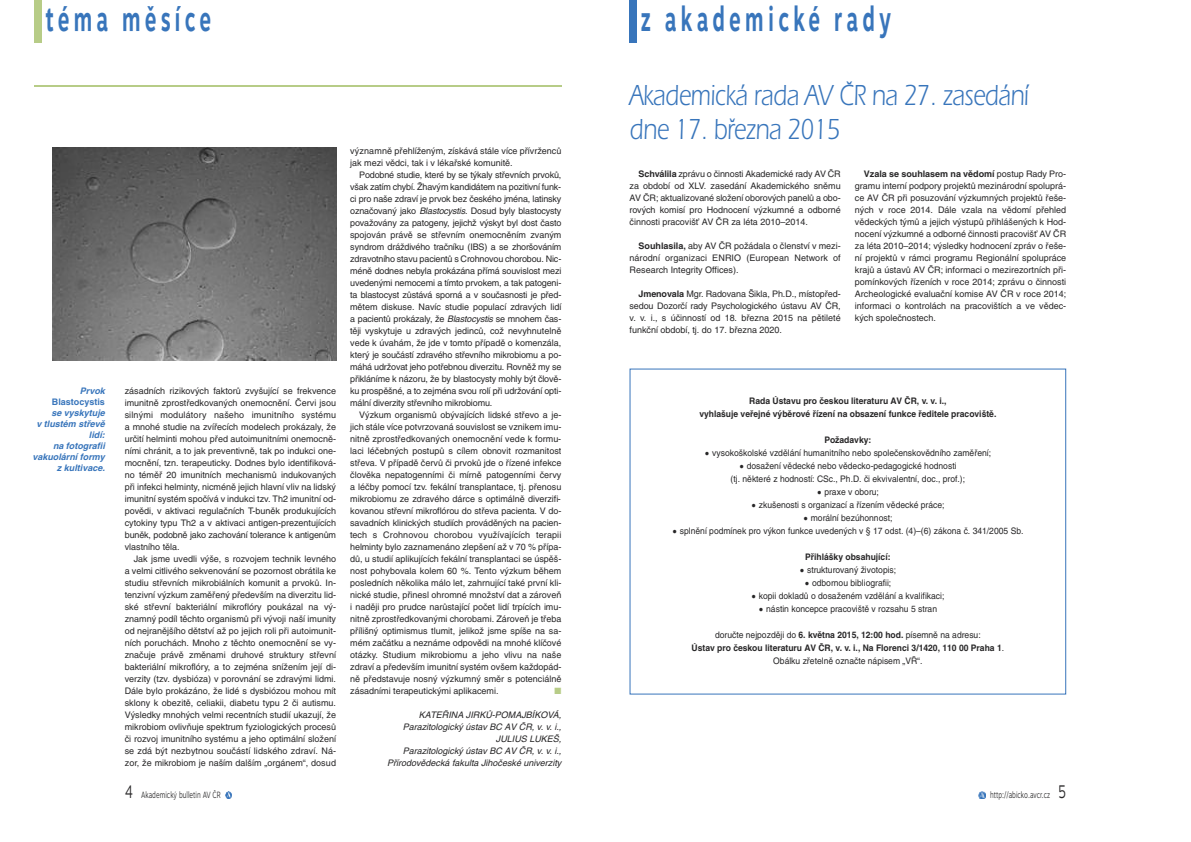
<style>
.page{position:relative;width:1191px;height:842px;background:#fff}
.page>*{position:absolute;margin:0;border:0;box-sizing:border-box;transform-origin:0 0}
.t1{font:700 34px "Motiva Sans";letter-spacing:.205em;color:#3875bb;scale:.6 1}
.t2{font:30px/34px "Itc Eras CE";letter-spacing:-.015em;color:#3875bb;scale:.8 1}
.t3{font:9px/12px "Helvetica CE";color:#272627;text-align:justify}
.t4{font:9px/13px "Helvetica CE";color:#272627;text-align:center;scale:.95 1}
.t5{font:700 9px/13px "Helvetica CE";color:#272627;text-align:center;scale:.95 1}
.t6{font:italic 9px/12px "Helvetica CE";color:#272627;text-align:right}
.t7{font:italic 700 9px/11px "Helvetica CE";color:#3875bb;text-align:right}
.t8{font:9px "Motiva Sans Light OTF";color:#272627;scale:.7 1}
.t9{font:700 9px "Helvetica CE";color:#3875bb}
.t10{font:9px "Zapf Dingbats ITC";color:#b7cc87}
.s1{font-size:18px}
.s2{font-style:italic}
.s3{font-weight:700}
.s4{font-weight:400}
</style>
<div class="page">
<svg style="left:978px;top:791px;width:8px;height:8px"></svg>
<svg style="left:979px;top:792px;width:6px;height:6px"></svg>
<div style="left:34px;top:0;width:7px;height:43px;background:#b7cc87"></div>
<svg style="left:225px;top:791px;width:7px;height:7px"></svg>
<hr style="left:34px;top:85px;width:527px;height:1px;background:#b7cc87">
<div style="left:629px;top:0;width:7px;height:43px;background:#3875bb"></div>
<img style="left:52px;top:147px;width:284px;height:214px">
<h1 class="t1" style="left:45px;top:6px;width:278px">téma měsíce</h1>
<p class="t7" style="left:80px;top:386px;width:27px">Prvok</p>
<p class="t9" style="left:52px;top:398px;width:54px">Blastocystis</p>
<p class="t7" style="left:32px;top:408px;width:74px">se vyskytuje<br>v tlustém střevě lidí:<br>na fotografii vakuolární formy z kultivace.</p>
<p class="t3" style="left:125px;top:386px;width:213px">zásadních rizikových faktorů zvyšující se frekvence imunitně zprostředkovaných onemocnění. Červi jsou silnými modulátory našeho imunitního systému a mnohé studie na zvířecích modelech prokázaly, že určití helminti mohou před autoimunitními onemocně&shy;ními chránit, a to jak preventivně, tak po indukci one&shy;mocnění, tzn. terapeuticky. Dodnes bylo identifiková&shy;no téměř 20 imunitních mechanismů indukovaných při infekci helminty, nicméně jejich hlavní vliv na lidský imunitní systém spočívá v indukci tzv. Th2 imunitní od&shy;povědi, v aktivaci regulačních T-buněk produkujících cytokiny typu Th2 a v aktivaci antigen-prezentujících buněk, podobně jako zachování tolerance k antigenům vlastního těla.</p>
<p class="t3" style="left:125px;top:554px;width:213px;text-indent:9px">Jak jsme uvedli výše, s rozvojem technik levného a velmi citlivého sekvenování se pozornost obrátila ke studiu střevních mikrobiálních komunit a prvoků. In&shy;tenzivní výzkum zaměřený především na diverzitu lid&shy;ské střevní bakteriální mikroflóry poukázal na vý&shy;znamný podíl těchto organismů při vývoji naší imunity od nejranějšího dětství až po jejich roli při autoimunit&shy;ních poruchách. Mnoho z těchto onemocnění se vy&shy;značuje právě změnami druhové struktury střevní bakteriální mikroflóry, a to zejména snížením její di&shy;verzity (tzv. dysbióza) v porovnání se zdravými lidmi.<br>Dále bylo prokázáno, že lidé s dysbiózou mohou mít sklony k obezitě, celiakii, diabetu typu 2 či autismu.<br>Výsledky mnohých velmi recentních studií ukazují, že mikrobiom ovlivňuje spektrum fyziologických procesů či rozvoj imunitního systému a jeho optimální složení se zdá být nezbytnou součástí lidského zdraví. Ná&shy;zor, že mikrobiom je naším dalším „orgánem“, dosud</p>
<p class="t8" style="left:125px;top:788px;width:139px"><span class="s1">4</span> Akademický bulletin AV ČR</p>
<p class="t3" style="left:350px;top:146px;width:213px">významně přehlíženým, získává stále více přívrženců jak mezi vědci, tak i v lékařské komunitě.</p>
<p class="t3" style="left:350px;top:170px;width:213px;text-indent:9px">Podobné studie, které by se týkaly střevních prvoků, však zatím chybí. Žhavým kandidátem na pozitivní funk&shy;ci pro naše zdraví je prvok bez českého jména, latinsky označovaný jako <span class="s2">Blastocystis</span>. Dosud byly blastocysty považovány za patogeny, jejichž výskyt byl dost často spojován právě se střevním onemocněním zvaným syndrom dráždivého tračníku (IBS) a se zhoršováním zdravotního stavu pacientů s Crohnovou chorobou. Nic&shy;méně dodnes nebyla prokázána přímá souvislost mezi uvedenými nemocemi a tímto prvokem, a tak patogeni&shy;ta blastocyst zůstává sporná a v současnosti je před&shy;mětem diskuse. Navíc studie populací zdravých lidí a pacientů prokázaly, že <span class="s2">Blastocystis</span> se mnohem čas&shy;těji vyskytuje u zdravých jedinců, což nevyhnutelně vede k úvahám, že jde v tomto případě o komenzála, který je součástí zdravého střevního mikrobiomu a po&shy;máhá udržovat jeho potřebnou diverzitu. Rovněž my se přikláníme k názoru, že by blastocysty mohly být člově&shy;ku prospěšné, a to zejména svou rolí při udržování opti&shy;mální diverzity střevního mikrobiomu.</p>
<p class="t3" style="left:350px;top:410px;width:213px;text-indent:9px">Výzkum organismů obývajících lidské střevo a je&shy;jich stále více potvrzovaná souvislost se vznikem imu&shy;nitně zprostředkovaných onemocnění vede k formu&shy;laci léčebných postupů s cílem obnovit rozmanitost střeva. V případě červů či prvoků jde o řízené infekce člověka nepatogenními či mírně patogenními červy a léčby pomocí tzv. fekální transplantace, tj. přenosu mikrobiomu ze zdravého dárce s optimálně diverzifi&shy;kovanou střevní mikroflórou do střeva pacienta. V do&shy;savadních klinických studiích prováděných na pacien&shy;tech s Crohnovou chorobou využívajících terapii helminty bylo zaznamenáno zlepšení až v 70 % přípa&shy;dů, u studií aplikujících fekální transplantaci se úspěš&shy;nost pohybovala kolem 60 %. Tento výzkum během posledních několika málo let, zahrnující také první kli&shy;nické studie, přinesl ohromné množství dat a zároveň i naději pro prudce narůstající počet lidí trpících imu&shy;nitně zprostředkovanými chorobami. Zároveň je třeba přílišný optimismus tlumit, jelikož jsme spíše na sa&shy;mém začátku a neznáme odpovědi na mnohé klíčové otázky. Studium mikrobiomu a jeho vlivu na naše zdraví a především imunitní systém ovšem každopád&shy;ně představuje nosný výzkumný směr s potenciálně zásadními terapeutickými aplikacemi.</p>
<p class="t10" style="left:554px;top:685px;width:8px">■</p>
<p class="t6" style="left:387px;top:710px;width:176px">KATEŘINA JIRKŮ-POMAJBÍKOVÁ, Parazitologický ústav BC AV ČR, v. v. i., JULIUS LUKEŠ,<br>Parazitologický ústav BC AV ČR, v. v. i., Přírodovědecká fakulta Jihočeské univerzity</p>
<h1 class="t1" style="left:641px;top:6px;width:419px">z akademické rady</h1>
<h2 class="t2" style="left:629px;top:81px;width:501px">Akademická rada AV ČR na 27. zasedání dne 17. března 2015</h2>
<p class="t3" style="left:629px;top:168px;width:213px;text-indent:9px"><span class="s3">Schválila</span> zprávu o činnosti Akademické rady AV ČR za období od XLV. zasedání Akademického sněmu AV ČR; aktualizované složení oborových panelů a obo&shy;rových komisí pro Hodnocení výzkumné a odborné činnosti pracovišť AV ČR za léta 2010–2014.</p>
<p class="t3" style="left:629px;top:240px;width:213px;text-indent:9px"><span class="s3">Souhlasila,</span> aby AV ČR požádala o členství v mezi&shy;národní organizaci ENRIO (European Network of Research Integrity Offices).</p>
<p class="t3" style="left:629px;top:288px;width:213px;text-indent:9px"><span class="s3">Jmenovala</span> Mgr. Radovana Šikla, Ph.D., místopřed&shy;sedou Dozorčí rady Psychologického ústavu AV ČR, v. v. i., s účinností od 18. března 2015 na pětileté funkční období, tj. do 17. března 2020.</p>
<p class="t3" style="left:855px;top:168px;width:213px;text-indent:9px"><span class="s3">Vzala se souhlasem na vědomí</span> postup Rady Pro&shy;gramu interní podpory projektů mezinárodní spoluprá&shy;ce AV ČR při posuzování výzkumných projektů řeše&shy;ných v roce 2014. Dále vzala na vědomí přehled vědeckých týmů a jejich výstupů přihlášených k Hod&shy;nocení výzkumné a odborné činnosti pracovišť AV ČR za léta 2010–2014; výsledky hodnocení zpráv o řeše&shy;ní projektů v rámci programu Regionální spolupráce krajů a ústavů AV ČR; informaci o mezirezortních při&shy;pomínkových řízeních v roce 2014; zprávu o činnosti Archeologické evaluační komise AV ČR v roce 2014; informaci o kontrolách na pracovištích a ve vědec&shy;kých společnostech.</p>
<p class="t5" style="left:699px;top:395px;width:314px">Rada Ústavu pro českou literaturu AV ČR, v. v. i.,<br>vyhlašuje veřejné výběrové řízení na obsazení funkce ředitele pracoviště.</p>
<p class="t5" style="left:824px;top:434px;width:51px">Požadavky:</p>
<p class="t4" style="left:704px;top:447px;width:303px">• vysokoškolské vzdělání humanitního nebo společenskovědního zaměření;</p>
<p class="t4" style="left:730px;top:460px;width:248px">• dosažení vědecké nebo vědecko-pedagogické hodnosti<br>(tj. některé z hodností: CSc., Ph.D. či ekvivalentní, doc., prof.);</p>
<p class="t4" style="left:816px;top:486px;width:67px">• praxe v oboru;</p>
<p class="t4" style="left:751px;top:499px;width:205px">• zkušenosti s organizací a řízením vědecké práce;</p>
<p class="t4" style="left:803px;top:512px;width:95px">• morální bezúhonnost;</p>
<p class="t4" style="left:672px;top:525px;width:371px">• splnění podmínek pro výkon funkce uvedených v § 17 odst. (4)–(6) zákona č. 341/2005 Sb.</p>
<p class="t5" style="left:805px;top:551px;width:91px">Přihlášky obsahující:</p>
<p class="t4" style="left:799px;top:564px;width:103px">• strukturovaný životopis;</p>
<p class="t4" style="left:804px;top:577px;width:93px">• odbornou bibliografii;</p>
<p class="t4" style="left:751px;top:590px;width:205px">• kopii dokladů o dosaženém vzdělání a kvalifikaci;</p>
<p class="t4" style="left:758px;top:603px;width:189px">• nástin koncepce pracoviště v rozsahu 5 stran</p>
<p class="t5" style="left:691px;top:629px;width:330px"><span class="s4">doručte nejpozději do</span> 6. května 2015, 12:00 hod. <span class="s4">písemně na adresu:<br></span>Ústav pro českou literaturu AV ČR, v. v. i., Na Florenci 3/1420, 110 00 Praha 1<span class="s4">.<br>Obálku zřetelně označte nápisem „VŘ“.</span></p>
<p class="t8" style="left:990px;top:788px;width:110px">http://abicko.avcr.cz <span class="s1">5</span></p>
</div>
